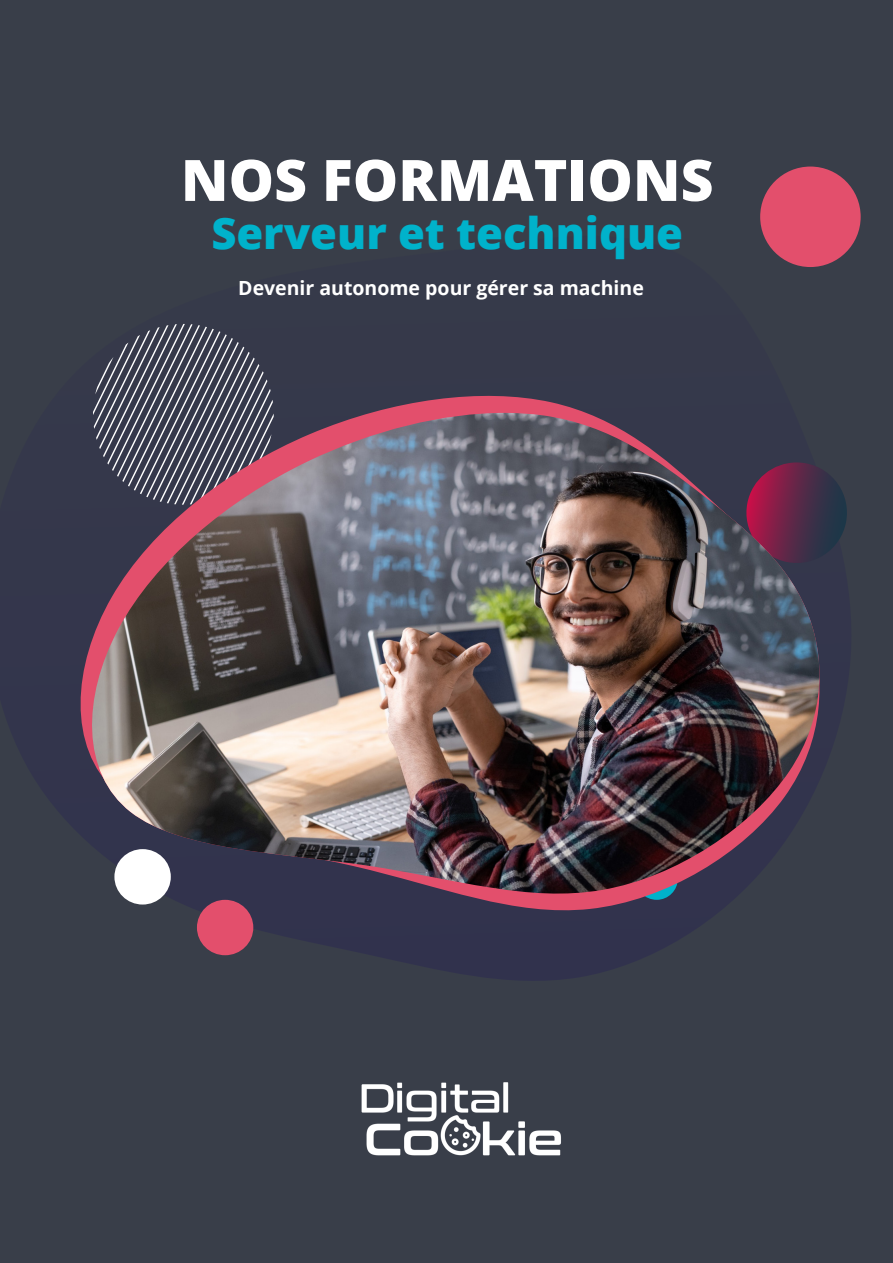
<style>
.page{position:relative;width:893px;height:1263px;background:#393e49}
.page>*{position:absolute;margin:0;border:0;box-sizing:border-box;transform-origin:0 0}
.Headline{font:800 57.15px "Open Sans";color:#fff}
.Headline-2{font:800 43.5px "Open Sans";color:#00b2cb}
.Body_Text{font:700 19.5px "Open Sans";color:#fff}
</style>
<div class="page">
<svg style="left:197px;top:224px;width:645px;height:757px"></svg>
<svg style="left:97px;top:324px;width:177px;height:63px"></svg>
<div style="left:197px;top:900px;width:56px;height:55px;background:#e34f6c;border-radius:50%"></div>
<svg style="left:827px;top:462px;width:20px;height:105px"></svg>
<img style="left:361px;top:1082px;width:200px;height:74px">
<svg style="left:80px;top:387px;width:747px;height:530px"></svg>
<img style="left:81px;top:413px;width:744px;height:490px">
<div style="left:760px;top:167px;width:101px;height:100px;background:#e34f6c;border-radius:50%"></div>
<p class="Headline" style="left:181px;top:137px;width:534px">NOS FORMATIONS</p>
<p class="Headline-2" style="left:211px;top:200px;width:473px">Serveur et technique</p>
<p class="Body_Text" style="left:238px;top:274px;width:407px">Devenir autonome pour gérer sa machine</p>
</div>
